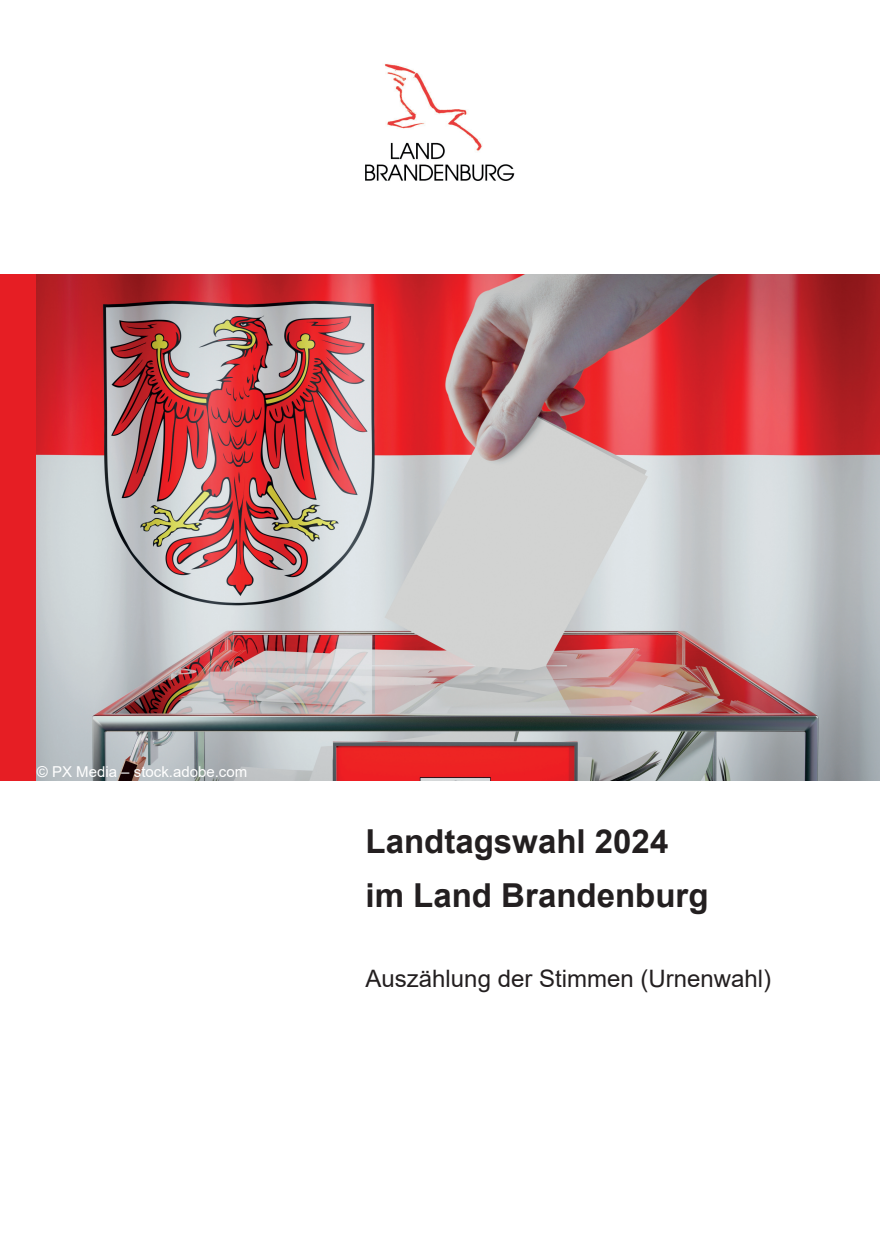
<style>
.page{position:relative;width:880px;height:1250px;background:#fff}
.page>*{position:absolute;margin:0;border:0;box-sizing:border-box;transform-origin:0 0}
.Titel{font:700 33px/54px "Arial";color:#231f20}
.Untertitel{font:24px "Arial";color:#231f20}
.Text_Innen{font:15px "Arial";color:#fff}
</style>
<div class="page">
<img style="left:36px;top:274px;width:843px;height:506px">
<img style="left:365px;top:64px;width:149px;height:117px">
<div style="left:0;top:274px;width:36px;height:506px;background:#e61e24"></div>
<p class="Text_Innen" style="left:37px;top:761px;width:212px">© PX Media – stock.adobe.com</p>
<p class="Titel" style="left:365px;top:815px;width:344px">Landtagswahl 2024 im Land Brandenburg</p>
<p class="Untertitel" style="left:365px;top:961px;width:407px">Auszählung der Stimmen (Urnenwahl)</p>
</div>
